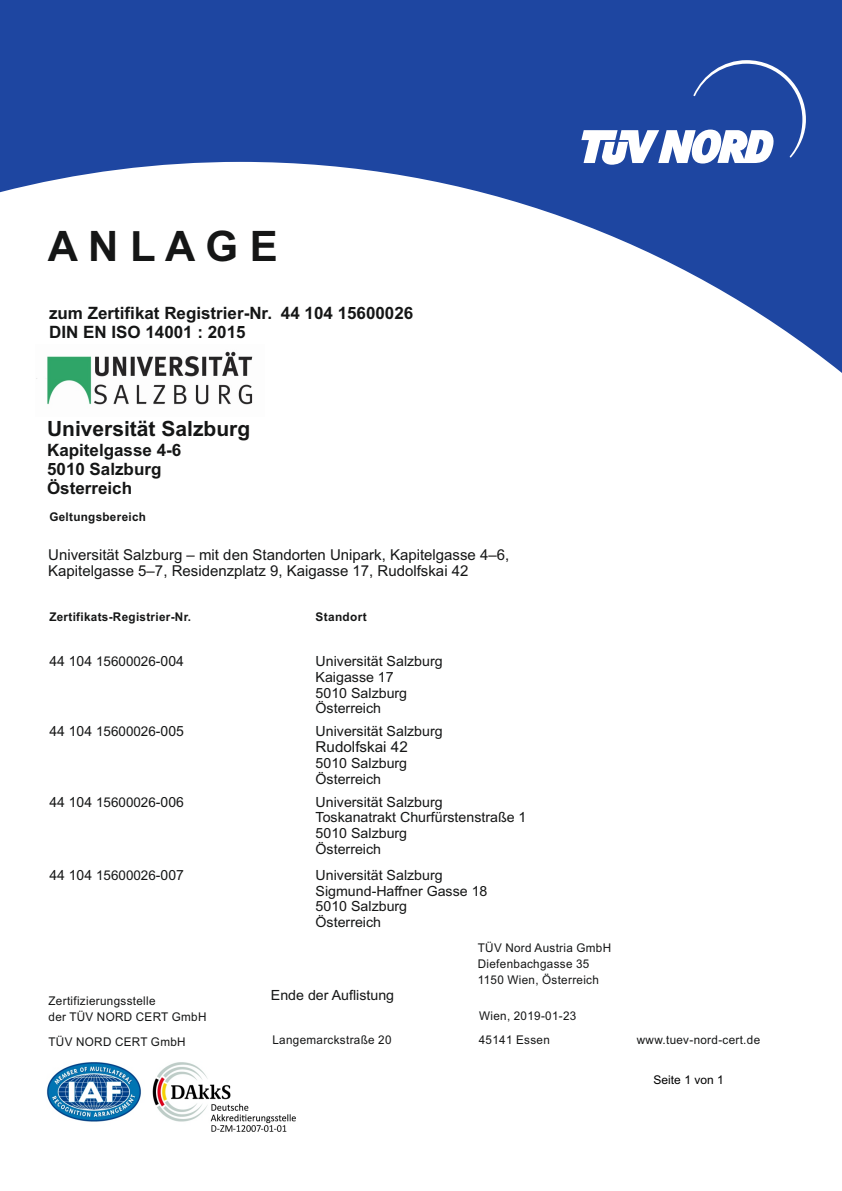
<style>
.page{position:relative;width:842px;height:1191px;background:#fff}
.page>*{position:absolute;margin:0;border:0;box-sizing:border-box;transform-origin:0 0}
.t1{font:700 42px "Arial";color:#151616}
.t2{font:700 21px "Arial";color:#151616}
.t3{font:700 17px/19px "Arial";color:#151616}
.t4{font:15px/16.8px "Arial";color:#151616}
.t5{font:14px/15.6px "Arial";color:#151616}
.t6{font:12px/16.1px "Arial";letter-spacing:.03em;color:#151616}
.t7{font:700 12px "Arial";letter-spacing:.03em;color:#151616}
.t8{font:12px "Arial";color:#000}
.s1{font-size:13.5px}
</style>
<div class="page">
<img style="left:36px;top:373px;width:217px;height:32px">
<img style="left:46px;top:1062px;width:250px;height:70px">
<svg style="left:0;top:0;width:842px;height:373px;fill:#1e46a1"></svg>
<svg style="left:581px;top:60px;width:225px;height:105px"></svg>
<h1 class="t1" style="left:48px;top:230px;width:232px">A N LA G E</h1>
<p class="t3" style="left:49px;top:305px;width:224px">zum Zertifikat Registrier-Nr.<br>DIN EN ISO 14001 : 2015</p>
<p class="t3" style="left:281px;top:305px;width:134px">44 104 15600026</p>
<h2 class="t2" style="left:47px;top:421px;width:205px">Universität Salzburg</h2>
<p class="t3" style="left:47px;top:442px;width:136px">Kapitelgasse 4-6<br>5010 Salzburg<br>Österreich</p>
<p class="t7" style="left:49px;top:512px;width:98px">Geltungsbereich</p>
<p class="t4" style="left:48px;top:547px;width:463px">Universität Salzburg – mit den Standorten Unipark, Kapitelgasse 4–6,<br>Kapitelgasse 5–7, Residenzplatz 9, Kaigasse 17, Rudolfskai 42</p>
<p class="t7" style="left:49px;top:612px;width:143px">Zertifikats-Registrier-Nr.</p>
<p class="t7" style="left:316px;top:612px;width:53px">Standort</p>
<p class="t5" style="left:49px;top:655px;width:136px">44 104 <span class="s1">15600026</span>-004</p>
<p class="t5" style="left:316px;top:655px;width:129px">Universität Salzburg<br>Kaigasse 17<br>5010 Salzburg<br>Österreich</p>
<p class="t5" style="left:49px;top:724px;width:136px">44 104 <span class="s1">15600026</span>-005</p>
<p class="t5" style="left:316px;top:724px;width:129px">Universität Salzburg</p>
<p class="t5" style="left:316px;top:756px;width:93px">5010 Salzburg<br>Österreich</p>
<p class="t4" style="left:316px;top:740px;width:94px">Rudolfskai 42</p>
<p class="t5" style="left:49px;top:795px;width:136px">44 104 <span class="s1">15600026</span>-006</p>
<p class="t5" style="left:316px;top:795px;width:129px">Universität Salzburg</p>
<p class="t5" style="left:316px;top:826px;width:93px">5010 Salzburg<br>Österreich</p>
<p class="t5" style="left:316px;top:811px;width:212px">Toskanatrakt Churfürstenstraße 1</p>
<p class="t5" style="left:49px;top:868px;width:136px">44 104 <span class="s1">15600026</span>-007</p>
<p class="t5" style="left:316px;top:868px;width:173px">Universität Salzburg<br>Sigmund-Haffner Gasse 18<br>5010 Salzburg<br>Österreich</p>
<p class="t6" style="left:49px;top:993px;width:159px">Zertifizierungsstelle<br>der TÜV NORD CERT GmbH</p>
<p class="t5" style="left:271px;top:988px;width:125px">Ende der Auflistung</p>
<p class="t6" style="left:478px;top:941px;width:135px">TÜV Nord Austria GmbH<br>Diefenbachgasse 35<br>1150 Wien, Österreich</p>
<p class="t6" style="left:479px;top:1009px;width:99px">Wien, 2019-01-23</p>
<p class="t6" style="left:49px;top:1034px;width:139px">TÜV NORD CERT GmbH</p>
<p class="t6" style="left:272px;top:1033px;width:121px">Langemarckstraße 20</p>
<p class="t6" style="left:479px;top:1033px;width:73px">45141 Essen</p>
<p class="t6" style="left:637px;top:1033px;width:125px">www.tuev-nord-cert.de</p>
<p class="t8" style="left:654px;top:1075px;width:72px">Seite 1 von 1</p>
</div>
